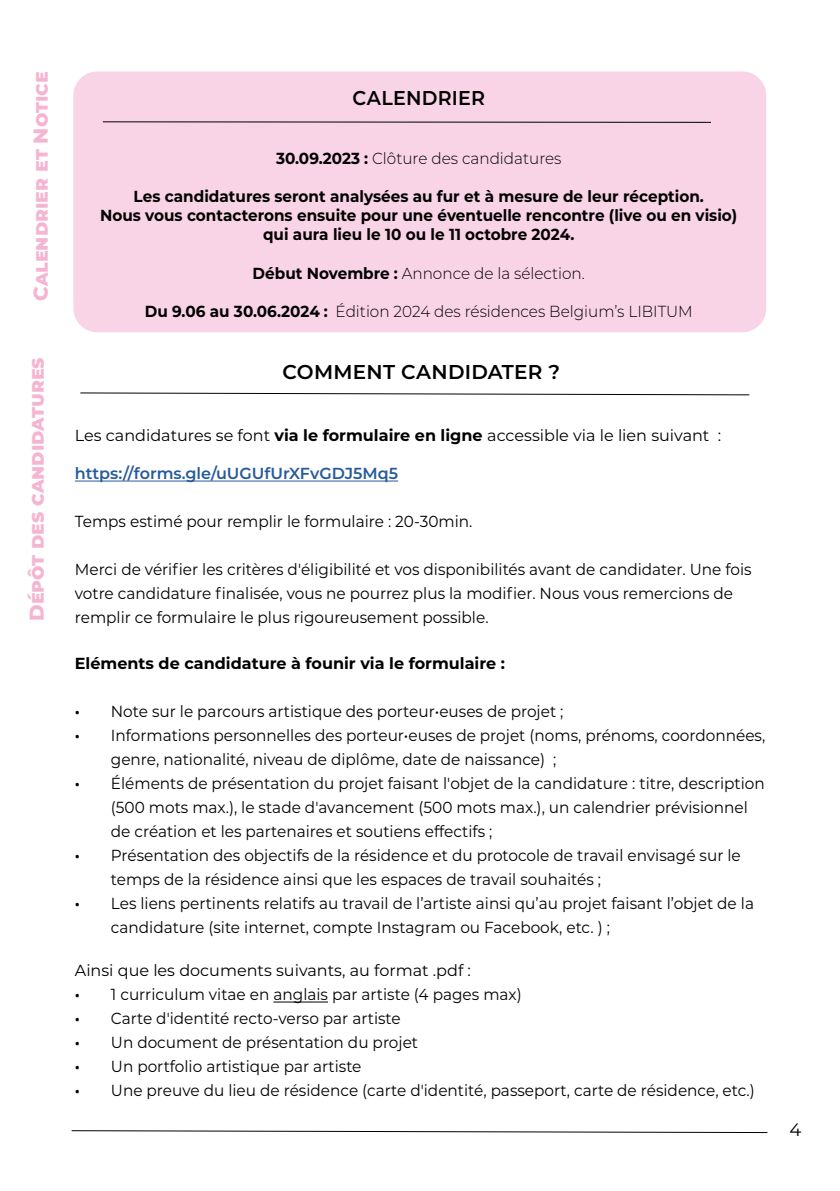
<style>
.page{position:relative;width:840px;height:1191px;background:#fff}
.page>*{position:absolute;margin:0;border:0;box-sizing:border-box;transform-origin:0 0}
.t1{font:800 20px "Montserrat";color:#f5b5d2}
.t2{font:600 20px "Montserrat";letter-spacing:.015em;color:#000}
.t3{font:600 20px "Montserrat";letter-spacing:.015em;color:#000;scale:.95 1}
.t4{font:18px "Montserrat";color:#000}
.t5{font:16px/24px "Montserrat";color:#000;scale:.95 1}
.t6{font:700 16px/19.2px "Montserrat";color:#000;text-align:center;scale:.95 1}
.t7{font:300 16px "Montserrat";color:#000;scale:.95 1}
.t8{font:16px "Montserrat";color:#000}
.t9{font:700 16px "Montserrat";color:#000}
.t10{font:600 16px "Montserrat";color:#275b9b}
.s1{font-weight:700}
.s2{font-weight:600}
</style>
<div class="page">
<svg style="left:71px;top:1130px;width:696px;height:3px"></svg>
<div style="left:73px;top:71px;width:692px;height:261px;background:#f9d3e6;border-radius:24px"></div>
<hr style="left:103px;top:121px;width:607px;height:2px;background:#000">
<hr style="left:75px;top:480px;width:323px;height:1px;background:#275b9b">
<hr style="left:273px;top:1001px;width:55px;height:1px;background:#000">
<svg style="left:80px;top:392px;width:669px;height:3px"></svg>
<p class="t1" style="left:26px;top:301px;width:231px;rotate:-90deg">Calendrier et Notice</p>
<p class="t1" style="left:22px;top:621px;width:265px;rotate:-90deg">Dépôt des candidatures</p>
<p class="t3" style="left:352px;top:84px;width:141px">CALENDRIER</p>
<p class="t7" style="left:276px;top:147px;width:302px"><span class="s1">30.09.2023 :</span> Clôture des candidatures</p>
<p class="t6" style="left:100px;top:186px;width:672px">Les candidatures seront analysées au fur et à mesure de leur réception.<br>Nous vous contacterons ensuite pour une éventuelle rencontre (live ou en visio) qui aura lieu le 10 ou le 11 octobre 2024.</p>
<p class="t7" style="left:252px;top:262px;width:351px"><span class="s1">Début Novembre :</span> Annonce de la sélection.</p>
<p class="t7" style="left:145px;top:301px;width:578px"><span class="s1">Du 9.06 au 30.06.2024 :</span> Édition 2024 des résidences Belgium’s LIBITUM</p>
<p class="t2" style="left:282px;top:357px;width:279px">COMMENT CANDIDATER ?</p>
<p class="t8" style="left:75px;top:424px;width:647px">Les candidatures se font <span class="s1">via le formulaire en ligne</span> accessible via le lien suivant :</p>
<p class="t10" style="left:75px;top:462px;width:324px">https://forms.gle/uUGUfUrXFvGDJ5Mq5</p>
<p class="t5" style="left:75px;top:509px;width:419px">Temps estimé pour remplir le formulaire : 20-30min.</p>
<p class="t5" style="left:75px;top:557px;width:713px">Merci de vérifier les critères d'éligibilité et vos disponibilités avant de candidater. Une fois votre candidature finalisée, vous ne pourrez plus la modifier. Nous vous remercions de remplir ce formulaire le plus rigoureusement possible.</p>
<p class="t9" style="left:75px;top:652px;width:431px">Eléments de candidature à founir via le formulaire :</p>
<p class="t5" style="left:75px;top:699px;width:515px"><span class="s2">•</span> Note sur le parcours artistique des porteur•euses de projet ;</p>
<p class="t5" style="left:111px;top:723px;width:690px;text-indent:-36px"><span class="s2">•</span> Informations personnelles des porteur•euses de projet (noms, prénoms, coordonnées, genre, nationalité, niveau de diplôme, date de naissance) ;</p>
<p class="t5" style="left:111px;top:771px;width:689px;text-indent:-36px"><span class="s2">•</span> Éléments de présentation du projet faisant l'objet de la candidature : titre, description (500 mots max.), le stade d'avancement (500 mots max.), un calendrier prévisionnel de création et les partenaires et soutiens effectifs ;</p>
<p class="t5" style="left:111px;top:843px;width:664px;text-indent:-36px"><span class="s2">•</span> Présentation des objectifs de la résidence et du protocole de travail envisagé sur le temps de la résidence ainsi que les espaces de travail souhaités ;</p>
<p class="t5" style="left:111px;top:891px;width:678px;text-indent:-36px"><span class="s2">•</span> Les liens pertinents relatifs au travail de l’artiste ainsi qu’au projet faisant l’objet de la candidature (site internet, compte Instagram ou Facebook, etc. ) ;</p>
<p class="t8" style="left:75px;top:959px;width:397px">Ainsi que les documents suivants, au format .pdf :</p>
<p class="t5" style="left:75px;top:982px;width:471px"><span class="s2">•</span> 1 curriculum vitae en anglais par artiste (4 pages max)</p>
<p class="t5" style="left:75px;top:1006px;width:344px"><span class="s2">•</span> Carte d'identité recto-verso par artiste</p>
<p class="t5" style="left:75px;top:1030px;width:362px"><span class="s2">•</span> Un document de présentation du projet</p>
<p class="t5" style="left:75px;top:1054px;width:303px"><span class="s2">•</span> Un portfolio artistique par artiste</p>
<p class="t5" style="left:75px;top:1078px;width:717px"><span class="s2">•</span> Une preuve du lieu de résidence (carte d'identité, passeport, carte de résidence, etc.)</p>
<p class="t4" style="left:789px;top:1117px;width:13px">4</p>
</div>
